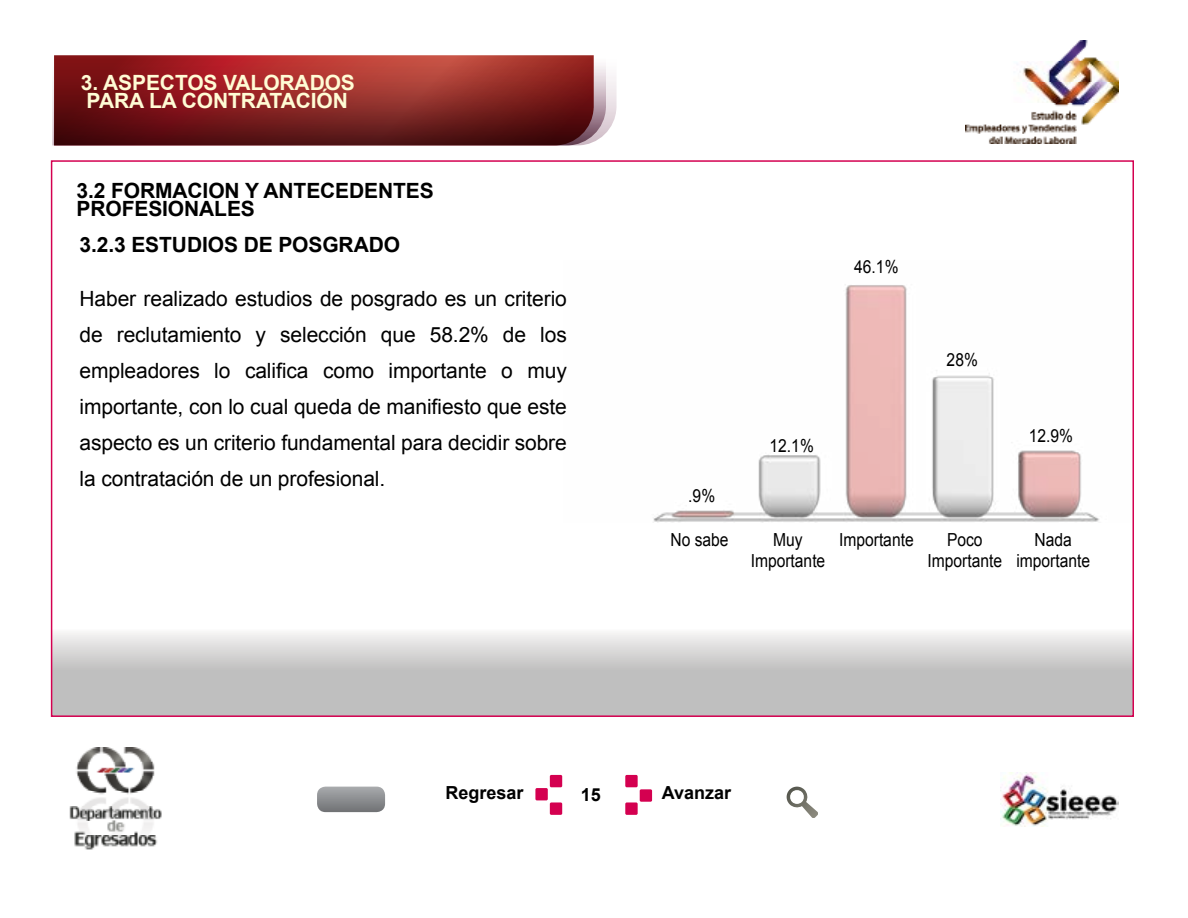
<style>
.page{position:relative;width:1188px;height:918px;background:#fff}
.page>*{position:absolute;margin:0;border:0;box-sizing:border-box;transform-origin:0 0}
.t1{font:21px/36px "Arial";letter-spacing:-.005em;color:#000;text-align:justify}
.t2{font:700 21px/18px "Arial";letter-spacing:-.005em;color:#000}
.t3{font:700 21px/18px "Arial";letter-spacing:-.005em;color:#fffcd5}
.t4{font:18px/20.7px "Arial";color:#000;text-align:center;scale:.87 1}
.t5{font:700 18px "Arial";color:#000}
</style>
<div class="page">
<img style="left:1000px;top:773px;width:119px;height:54px">
<svg style="left:54px;top:633px;width:1077px;height:81px;background:#cbcaca"></svg>
<svg style="left:786px;top:787px;width:32px;height:31px"></svg>
<div style="left:550px;top:802px;width:12px;height:13px;background:#d40050;border-radius:2px"></div>
<div style="left:550px;top:775px;width:12px;height:12px;background:#d40050;border-radius:2px"></div>
<div style="left:535px;top:788px;width:13px;height:12px;background:#d40050;border-radius:2px"></div>
<div style="left:625px;top:775px;width:13px;height:12px;background:#d40050;border-radius:2px"></div>
<div style="left:625px;top:802px;width:13px;height:13px;background:#d40050;border-radius:2px"></div>
<div style="left:640px;top:789px;width:12px;height:13px;background:#d40050;border-radius:2px"></div>
<img style="left:966px;top:40px;width:152px;height:104px">
<img style="left:69px;top:747px;width:93px;height:103px">
<svg style="left:317px;top:787px;width:68px;height:25px;background:#8f9193"></svg>
<svg style="left:52px;top:55px;width:565px;height:90px;background:#862929"></svg>
<img style="left:653px;top:284px;width:447px;height:239px">
<p class="t3" style="left:81px;top:74px;width:276px">3. ASPECTOS VALORADOS<br>PARA LA CONTRATACIÓN</p>
<p class="t2" style="left:77px;top:182px;width:359px">3.2 FORMACION Y ANTECEDENTES<br>PROFESIONALES</p>
<p class="t2" style="left:80px;top:236px;width:322px">3.2.3 ESTUDIOS DE POSGRADO</p>
<p class="t1" style="left:80px;top:281px;width:489px">Haber realizado estudios de posgrado es un criterio de reclutamiento y selección que 58.2% de los empleadores lo califica como importante o muy importante, con lo cual queda de manifiesto que este aspecto es un criterio fundamental para decidir sobre la contratación de un profesional.</p>
<p class="t4" style="left:688px;top:486px;width:33px">.9%</p>
<p class="t4" style="left:854px;top:256px;width:53px">46.1%</p>
<p class="t4" style="left:769px;top:435px;width:53px">12.1%</p>
<p class="t4" style="left:947px;top:350px;width:38px">28%</p>
<p class="t4" style="left:1029px;top:425px;width:53px">12.9%</p>
<p class="t4" style="left:670px;top:530px;width:68px">No sabe</p>
<p class="t4" style="left:751px;top:530px;width:87px">Muy<br>Importante</p>
<p class="t4" style="left:839px;top:530px;width:87px">Importante</p>
<p class="t4" style="left:928px;top:530px;width:87px">Poco<br>Importante</p>
<p class="t4" style="left:1016px;top:530px;width:86px">Nada importante</p>
<p class="t5" style="left:445px;top:781px;width:80px">Regresar</p>
<p class="t5" style="left:581px;top:783px;width:22px">15</p>
<p class="t5" style="left:662px;top:781px;width:71px">Avanzar</p>
</div>
